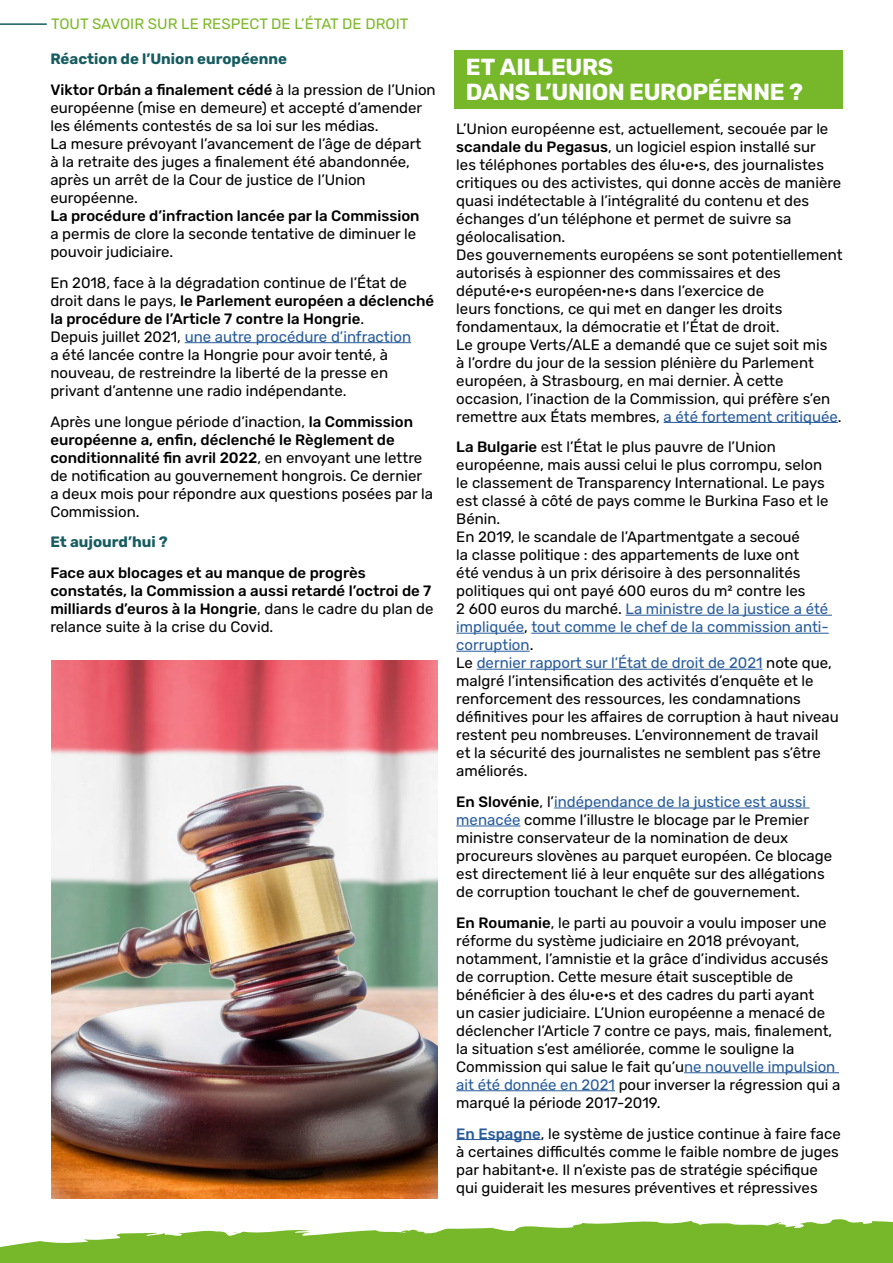
<style>
.page{position:relative;width:893px;height:1263px;background:#fff}
.page>*{position:absolute;margin:0;border:0;box-sizing:border-box;transform-origin:0 0}
.t1{font:700 23.25px/25.5px "Rubik";letter-spacing:-.01em;color:#fff}
.t2{font:15px/18px "Rubik";color:#000}
.t3{font:500 15px/18px "Rubik";color:#000}
.t4{font:700 15px/30.8px "Rubik";color:#175c60}
.t5{font:15px "Rubik";color:#7db928}
.s1{font-weight:500;color:#000}
.s2{font-weight:400;color:#000}
.s3{font-weight:500}
.s4{color:#275b9b}
.s5{font-weight:400}
.s6{font-weight:500;color:#275b9b}
</style>
<div class="page">
<hr style="left:0;top:23px;width:47px;height:2px;background:#175c60">
<hr style="left:185px;top:342px;width:226px;height:1px;background:#275b9b">
<img style="left:51px;top:660px;width:386px;height:538px">
<svg style="left:0;top:1219px;width:893px;height:44px"></svg>
<hr style="left:664px;top:422px;width:174px;height:1px;background:#275b9b">
<hr style="left:626px;top:615px;width:206px;height:1px;background:#275b9b">
<hr style="left:456px;top:633px;width:68px;height:1px;background:#275b9b">
<hr style="left:531px;top:633px;width:298px;height:1px;background:#275b9b">
<hr style="left:456px;top:651px;width:74px;height:1px;background:#275b9b">
<hr style="left:477px;top:669px;width:286px;height:1px;background:#275b9b">
<hr style="left:554px;top:808px;width:256px;height:1px;background:#275b9b">
<hr style="left:456px;top:826px;width:64px;height:1px;background:#275b9b">
<hr style="left:684px;top:1072px;width:155px;height:1px;background:#275b9b">
<hr style="left:456px;top:1090px;width:159px;height:1px;background:#275b9b">
<hr style="left:456px;top:1139px;width:85px;height:1px;background:#275b9b">
<div style="left:455px;top:51px;width:388px;height:58px;background:#76b82a"></div>
<p class="t5" style="left:51px;top:15px;width:359px">TOUT SAVOIR SUR LE RESPECT DE L’ÉTAT DE DROIT</p>
<p class="t4" style="left:50px;top:44px;width:387px">Réaction de l’Union européenne<br><span class="s1">Viktor Orbán a finalement cédé</span> <span class="s2">à la pression de l’Union</span></p>
<p class="t2" style="left:50px;top:99px;width:373px">européenne (mise en demeure) et accepté d’amender les éléments contestés de sa loi sur les médias.<br>La mesure prévoyant l’avancement de l’âge de départ à la retraite des juges a finalement été abandonnée, après un arrêt de la Cour de justice de l’Union européenne.</p>
<p class="t3" style="left:50px;top:207px;width:371px">La procédure d’infraction lancée par la Commission</p>
<p class="t2" style="left:50px;top:225px;width:367px">a permis de clore la seconde tentative de diminuer le pouvoir judiciaire.</p>
<p class="t2" style="left:50px;top:274px;width:385px">En 2018, face à la dégradation continue de l’État de droit dans le pays, <span class="s3">le Parlement européen a déclenché la procédure de l’Article 7 contre la Hongrie</span>.<br>Depuis juillet 2021, <span class="s4">une autre procédure d’infraction<br></span>a été lancée contre la Hongrie pour avoir tenté, à nouveau, de restreindre la liberté de la presse en privant d’antenne une radio indépendante.</p>
<p class="t2" style="left:50px;top:413px;width:384px">Après une longue période d’inaction, <span class="s3">la Commission européenne a, enfin, déclenché le Règlement de conditionnalité fin avril 2022</span>, en envoyant une lettre de notification au gouvernement hongrois. Ce dernier a deux mois pour répondre aux questions posées par la Commission.</p>
<p class="t4" style="left:50px;top:527px;width:119px">Et aujourd’hui ?</p>
<p class="t3" style="left:50px;top:564px;width:385px">Face aux blocages et au manque de progrès constatés, la Commission a aussi retardé l’octroi de 7 milliards d’euros à la Hongrie<span class="s5">, dans le cadre du plan de relance suite à la crise du Covid.</span></p>
<h1 class="t1" style="left:466px;top:55px;width:339px">ET AILLEURS<br>DANS L’UNION EUROPÉENNE ?</h1>
<p class="t2" style="left:456px;top:120px;width:388px">L’Union européenne est, actuellement, secouée par le <span class="s3">scandale du Pegasus</span>, un logiciel espion installé sur<br>les téléphones portables des élu·e·s, des journalistes critiques ou des activistes, qui donne accès de manière quasi indétectable à l’intégralité du contenu et des échanges d’un téléphone et permet de suivre sa géolocalisation.<br>Des gouvernements européens se sont potentiellement autorisés à espionner des commissaires et des député·e·s européen·ne·s dans l’exercice de<br>leurs fonctions, ce qui met en danger les droits fondamentaux, la démocratie et l’État de droit.<br>Le groupe Verts/ALE a demandé que ce sujet soit mis<br>à l’ordre du jour de la session plénière du Parlement européen, à Strasbourg, en mai dernier. À cette occasion, l’inaction de la Commission, qui préfère s’en remettre aux États membres, <span class="s4">a été fortement critiquée</span>.</p>
<p class="t2" style="left:456px;top:439px;width:384px"><span class="s3">La Bulgarie</span> est l’État le plus pauvre de l’Union européenne, mais aussi celui le plus corrompu, selon<br>le classement de Transparency International. Le pays est classé à côté de pays comme le Burkina Faso et le Bénin.<br>En 2019, le scandale de l’Apartmentgate a secoué<br>la classe politique : des appartements de luxe ont<br>été vendus à un prix dérisoire à des personnalités politiques qui ont payé 600 euros du m² contre les<br>2 600 euros du marché. <span class="s4">La ministre de la justice a été impliquée</span>, <span class="s4">tout comme le chef de la commission anti&shy;corruption</span>.<br>Le <span class="s4">dernier rapport sur l’État de droit de 2021</span> note que, malgré l’intensification des activités d’enquête et le renforcement des ressources, les condamnations définitives pour les affaires de corruption à haut niveau restent peu nombreuses. L’environnement de travail<br>et la sécurité des journalistes ne semblent pas s’être améliorés.</p>
<p class="t2" style="left:456px;top:793px;width:377px"><span class="s3">En Slovénie</span>, l’<span class="s4">indépendance de la justice est aussi menacée</span> comme l’illustre le blocage par le Premier ministre conservateur de la nomination de deux procureurs slovènes au parquet européen. Ce blocage est directement lié à leur enquête sur des allégations de corruption touchant le chef de gouvernement.</p>
<p class="t2" style="left:456px;top:914px;width:385px"><span class="s3">En Roumanie</span>, le parti au pouvoir a voulu imposer une réforme du système judiciaire en 2018 prévoyant, notamment, l’amnistie et la grâce d’individus accusés de corruption. Cette mesure était susceptible de bénéficier à des élu·e·s et des cadres du parti ayant<br>un casier judiciaire. L’Union européenne a menacé de déclencher l’Article 7 contre ce pays, mais, finalement, la situation s’est améliorée, comme le souligne la Commission qui salue le fait qu’u<span class="s4">ne nouvelle impulsion ait été donnée en 2021</span> pour inverser la régression qui a marqué la période 2017-2019.</p>
<p class="t2" style="left:456px;top:1125px;width:386px"><span class="s6">En Espagne</span>, le système de justice continue à faire face à certaines difficultés comme le faible nombre de juges par habitant·e. Il n’existe pas de stratégie spécifique qui guiderait les mesures préventives et répressives</p>
</div>
